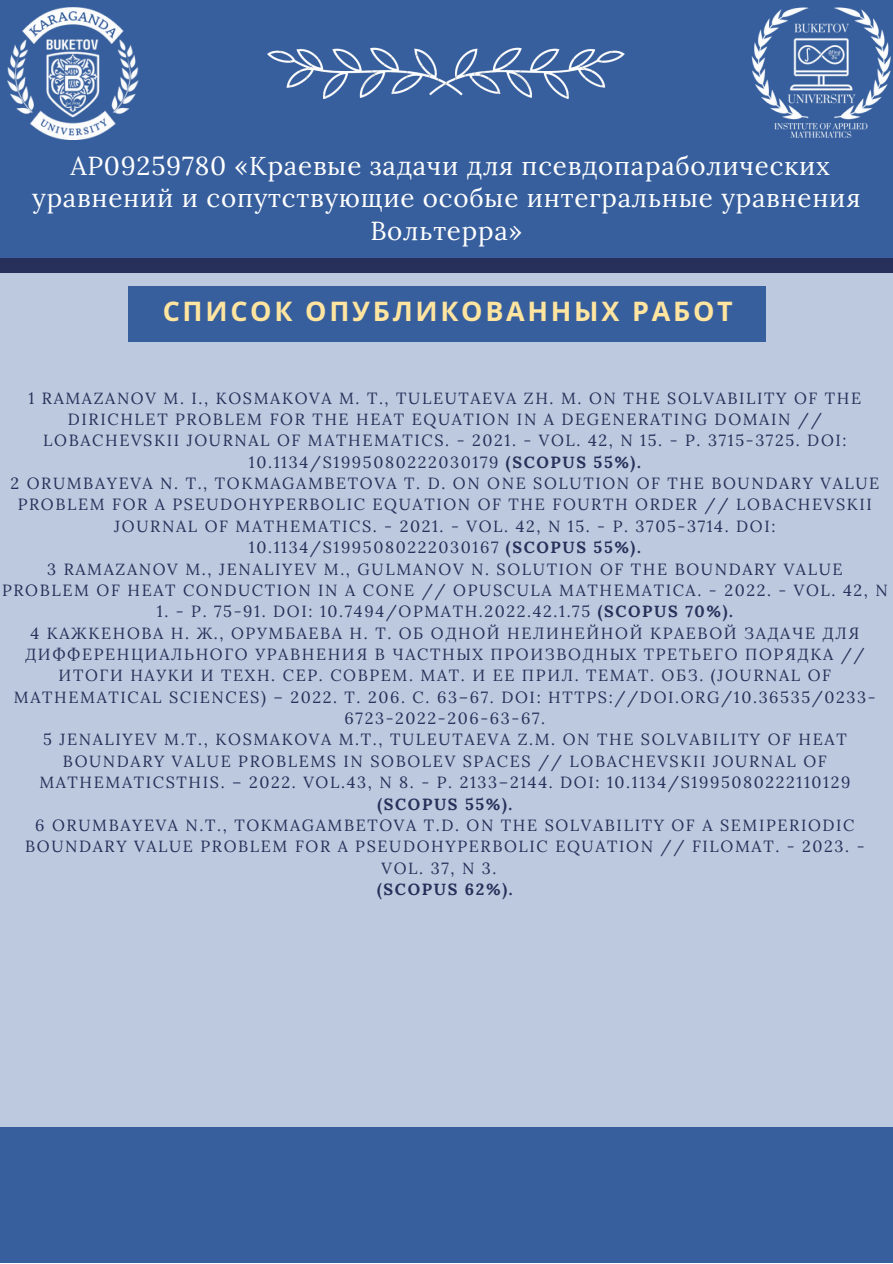
<style>
.page{position:relative;width:893px;height:1264px;background:#fff}
.page>*{position:absolute;margin:0;border:0;box-sizing:border-box;transform-origin:0 0}
.t1{font:700 27px "Noto Sans";letter-spacing:.1em;color:#ffe5a0}
.t2{font:25.95px/32.5px "Lora";letter-spacing:.03em;color:#fff;text-align:center}
.t3{font:16.2px/21.3px "Lora";letter-spacing:.1em;color:#27305a;text-align:center}
.t4{font:700 16.2px "Lora";letter-spacing:.1em;color:#27305a}
.s1{font-weight:700}
</style>
<div class="page">
<div style="left:0;top:0;width:892px;height:1262px;background:#375f9d"></div>
<div style="left:0;top:266px;width:892px;height:860px;background:#bcc9de"></div>
<div style="left:128px;top:286px;width:638px;height:56px;background:#375f9d"></div>
<div style="left:0;top:258px;width:892px;height:14px;background:#27305a"></div>
<img style="left:7px;top:8px;width:132px;height:131px">
<img style="left:751px;top:7px;width:140px;height:131px">
<img style="left:268px;top:47px;width:356px;height:52px">
<h2 class="t2" style="left:32px;top:149px;width:829px">АР09259780 «Краевые задачи для псевдопараболических уравнений и сопутствующие особые интегральные уравнения<br>Вольтерра»</h2>
<h1 class="t1" style="left:163px;top:292px;width:571px">СПИСОК ОПУБЛИКОВАННЫХ РАБОТ</h1>
<p class="t3" style="left:2px;top:387px;width:887px">1 RAMAZANOV M. I., KOSMAKOVA M. T., TULEUTAEVA ZH. M. ON THE SOLVABILITY OF THE DIRICHLET PROBLEM FOR THE HEAT EQUATION IN A DEGENERATING DOMAIN // LOBACHEVSKII JOURNAL OF MATHEMATICS. - 2021. - VOL. 42, N 15. - P. 3715-3725. DOI:<br>10.1134/S1995080222030179 <span class="s1">(SCOPUS 55%).<br></span>2 ORUMBAYEVA N. T., TOKMAGAMBETOVA T. D. ON ONE SOLUTION OF THE BOUNDARY VALUE PROBLEM FOR A PSEUDOHYPERBOLIC EQUATION OF THE FOURTH ORDER // LOBACHEVSKII JOURNAL OF MATHEMATICS. - 2021. - VOL. 42, N 15. - P. 3705-3714. DOI:<br>10.1134/S1995080222030167 <span class="s1">(SCOPUS 55%).<br></span>3 RAMAZANOV M., JENALIYEV M., GULMANOV N. SOLUTION OF THE BOUNDARY VALUE PROBLEM OF HEAT CONDUCTION IN A CONE // OPUSCULA MATHEMATICA. - 2022. - VOL. 42, N</p>
<p class="t3" style="left:14px;top:600px;width:863px">1. - P. 75-91. DOI: 10.7494/OPMATH.2022.42.1.75 <span class="s1">(SCOPUS 70%).<br></span>4 КАЖКЕНОВА Н. Ж., ОРУМБАЕВА Н. Т. ОБ ОДНОЙ НЕЛИНЕЙНОЙ КРАЕВОЙ ЗАДАЧЕ ДЛЯ ДИФФЕРЕНЦИАЛЬНОГО УРАВНЕНИЯ В ЧАСТНЫХ ПРОИЗВОДНЫХ ТРЕТЬЕГО ПОРЯДКА // ИТОГИ НАУКИ И ТЕХН. СЕР. СОВРЕМ. МАТ. И ЕЕ ПРИЛ. ТЕМАТ. ОБЗ. (JOURNAL OF MATHEMATICAL SCIENCES) – 2022. Т. 206. С. 63–67. DOI: HTTPS://DOI.ORG/10.36535/0233- 6723-2022-206-63-67.<br>5 JENALIYEV M.T., KOSMAKOVA M.T., TULEUTAEVA Z.M. ON THE SOLVABILITY OF HEAT BOUNDARY VALUE PROBLEMS IN SOBOLEV SPACES // LOBACHEVSKII JOURNAL OF MATHEMATICSTHIS. – 2022. VOL.43, N 8. - P. 2133–2144. DOI: 10.1134/S1995080222110129</p>
<p class="t4" style="left:377px;top:793px;width:136px">(SCOPUS 55%).</p>
<p class="t3" style="left:35px;top:814px;width:820px">6 ORUMBAYEVA N.T., TOKMAGAMBETOVA T.D. ON THE SOLVABILITY OF A SEMIPERIODIC</p>
<p class="t3" style="left:25px;top:835px;width:840px">BOUNDARY VALUE PROBLEM FOR A PSEUDOHYPERBOLIC EQUATION // FILOMAT. - 2023. -</p>
<p class="t3" style="left:381px;top:857px;width:116px">VOL. 37, N 3.</p>
<p class="t4" style="left:377px;top:878px;width:137px">(SCOPUS 62%).</p>
</div>
